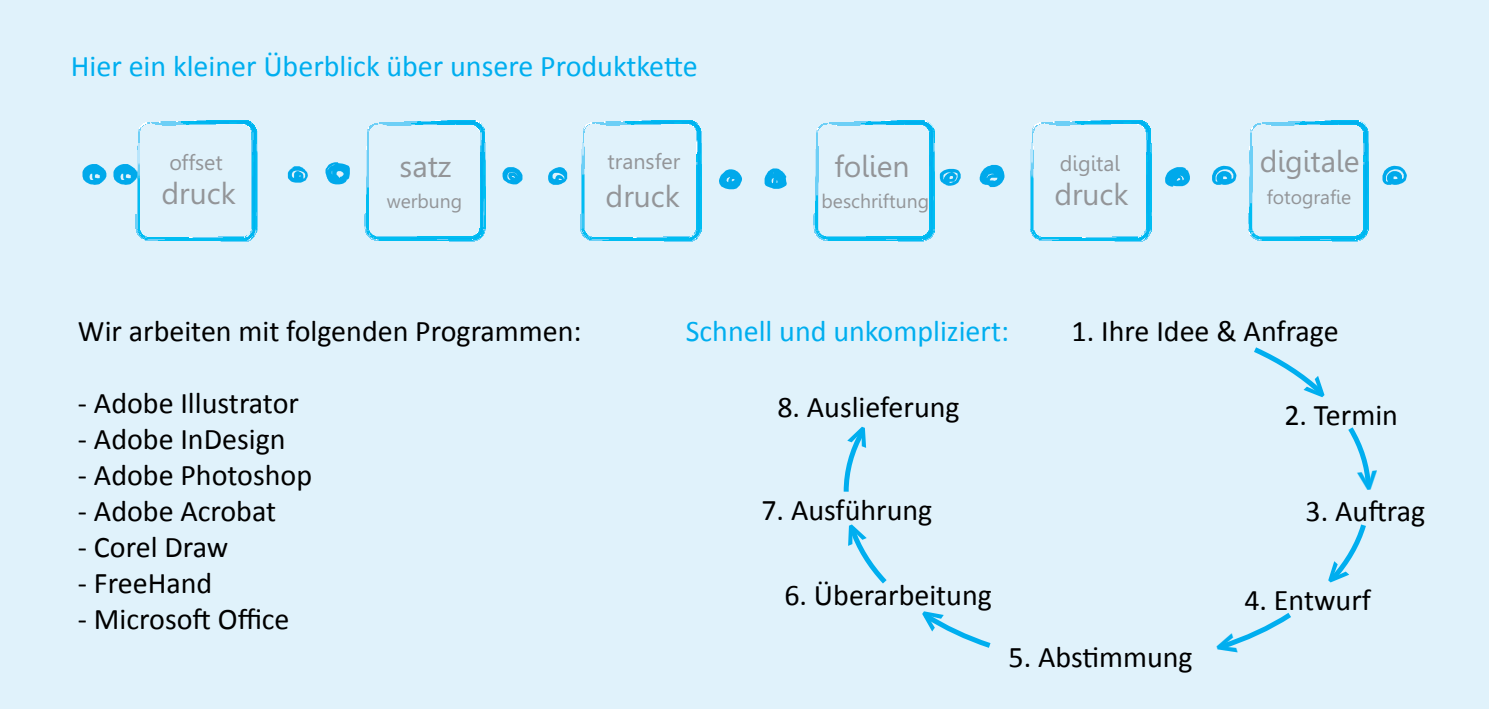
<style>
.page{position:relative;width:1489px;height:709px;background:#fff}
.page>*{position:absolute;margin:0;border:0;box-sizing:border-box;transform-origin:0 0}
.t1{font:30px "Calibri";color:#000}
.t2{font:30px "Calibri";color:#00aeef}
.t3{font:30px "Gisha";color:#939598}
.t4{font:21.5px "Gisha";color:#939598}
.t5{font:19.25px "Gisha";color:#939598}
</style>
<div class="page">
<div style="left:0;top:0;width:1488px;height:709px;background:#e0f2fb"></div>
<svg style="left:325px;top:162px;width:25px;height:22px"></svg>
<svg style="left:548px;top:167px;width:19px;height:18px"></svg>
<svg style="left:979px;top:165px;width:25px;height:22px"></svg>
<svg style="left:502px;top:167px;width:20px;height:17px"></svg>
<svg style="left:288px;top:166px;width:20px;height:17px"></svg>
<svg style="left:1212px;top:166px;width:24px;height:19px"></svg>
<svg style="left:1165px;top:167px;width:24px;height:20px"></svg>
<svg style="left:719px;top:169px;width:23px;height:20px"></svg>
<svg style="left:764px;top:168px;width:22px;height:21px"></svg>
<img style="left:1149px;top:147px;width:2px;height:31px">
<img style="left:1038px;top:240px;width:76px;height:1px">
<img style="left:1148px;top:162px;width:1px;height:16px">
<img style="left:1041px;top:237px;width:73px;height:3px">
<img style="left:1100px;top:238px;width:14px;height:1px">
<img style="left:1030px;top:150px;width:1px;height:64px">
<img style="left:1032px;top:169px;width:1px;height:45px">
<img style="left:1082px;top:237px;width:32px;height:1px">
<svg style="left:1030px;top:214px;width:11px;height:26px"></svg>
<svg style="left:1114px;top:178px;width:37px;height:64px"></svg>
<img style="left:1145px;top:162px;width:3px;height:67px">
<svg style="left:1051px;top:120px;width:99px;height:42px"></svg>
<img style="left:1031px;top:169px;width:1px;height:61px">
<svg style="left:1031px;top:123px;width:12px;height:46px"></svg>
<img style="left:422px;top:121px;width:55px;height:1px">
<img style="left:443px;top:121px;width:32px;height:1px">
<img style="left:435px;top:120px;width:41px;height:1px">
<svg style="left:364px;top:122px;width:121px;height:119px"></svg>
<svg style="left:580px;top:120px;width:121px;height:122px"></svg>
<img style="left:871px;top:121px;width:55px;height:1px">
<img style="left:892px;top:121px;width:32px;height:1px">
<img style="left:885px;top:120px;width:40px;height:1px">
<svg style="left:813px;top:122px;width:147px;height:119px"></svg>
<svg style="left:113px;top:120px;width:144px;height:122px"></svg>
<img style="left:1305px;top:121px;width:55px;height:1px">
<img style="left:1326px;top:121px;width:32px;height:1px">
<img style="left:1319px;top:120px;width:40px;height:1px">
<svg style="left:1248px;top:122px;width:120px;height:119px"></svg>
<svg style="left:1382px;top:166px;width:24px;height:19px"></svg>
<svg style="left:82px;top:164px;width:24px;height:21px"></svg>
<svg style="left:1254px;top:347px;width:68px;height:47px"></svg>
<svg style="left:1348px;top:427px;width:23px;height:60px"></svg>
<svg style="left:1331px;top:524px;width:35px;height:56px"></svg>
<svg style="left:924px;top:613px;width:67px;height:35px"></svg>
<svg style="left:1219px;top:612px;width:72px;height:38px"></svg>
<svg style="left:849px;top:527px;width:38px;height:57px"></svg>
<svg style="left:843px;top:431px;width:22px;height:61px"></svg>
<p class="t2" style="left:71px;top:47px;width:628px">Hier ein kleiner Überblick über unsere Produktkette</p>
<p class="t4" style="left:169px;top:153px;width:55px">offset</p>
<p class="t3" style="left:399px;top:154px;width:53px">satz</p>
<p class="t4" style="left:607px;top:153px;width:74px">transfer</p>
<p class="t3" style="left:834px;top:154px;width:77px">folien</p>
<p class="t4" style="left:1059px;top:155px;width:61px">digital</p>
<p class="t3" style="left:1259px;top:149px;width:101px">digitale</p>
<p class="t3" style="left:161px;top:182px;width:76px">druck</p>
<p class="t5" style="left:386px;top:193px;width:77px">werbung</p>
<p class="t3" style="left:605px;top:184px;width:76px">druck</p>
<p class="t5" style="left:821px;top:193px;width:109px">beschriftung</p>
<p class="t3" style="left:1054px;top:182px;width:76px">druck</p>
<p class="t5" style="left:1266px;top:190px;width:86px">fotografie</p>
<p class="t1" style="left:78px;top:312px;width:505px">Wir arbeiten mit folgenden Programmen:</p>
<p class="t1" style="left:78px;top:384px;width:222px">- Adobe Illustrator</p>
<p class="t1" style="left:78px;top:420px;width:209px">- Adobe InDesign</p>
<p class="t1" style="left:78px;top:456px;width:236px">- Adobe Photoshop</p>
<p class="t1" style="left:78px;top:492px;width:200px">- Adobe Acrobat</p>
<p class="t1" style="left:78px;top:528px;width:152px">- Corel Draw</p>
<p class="t1" style="left:78px;top:564px;width:136px">- FreeHand</p>
<p class="t1" style="left:78px;top:600px;width:213px">- Microsoft Office</p>
<p class="t2" style="left:685px;top:312px;width:325px">Schnell und unkompliziert:</p>
<p class="t1" style="left:1071px;top:312px;width:268px">1. Ihre Idee &amp; Anfrage</p>
<p class="t1" style="left:777px;top:387px;width:184px">8. Auslieferung</p>
<p class="t1" style="left:761px;top:491px;width:172px">7. Ausführung</p>
<p class="t1" style="left:784px;top:576px;width:209px">6. Überarbeitung</p>
<p class="t1" style="left:1008px;top:638px;width:186px">5. Abstimmung</p>
<p class="t1" style="left:1284px;top:395px;width:115px">2. Termin</p>
<p class="t1" style="left:1305px;top:492px;width:121px">3. Auftrag</p>
<p class="t1" style="left:1244px;top:581px;width:128px">4. Entwurf</p>
</div>
